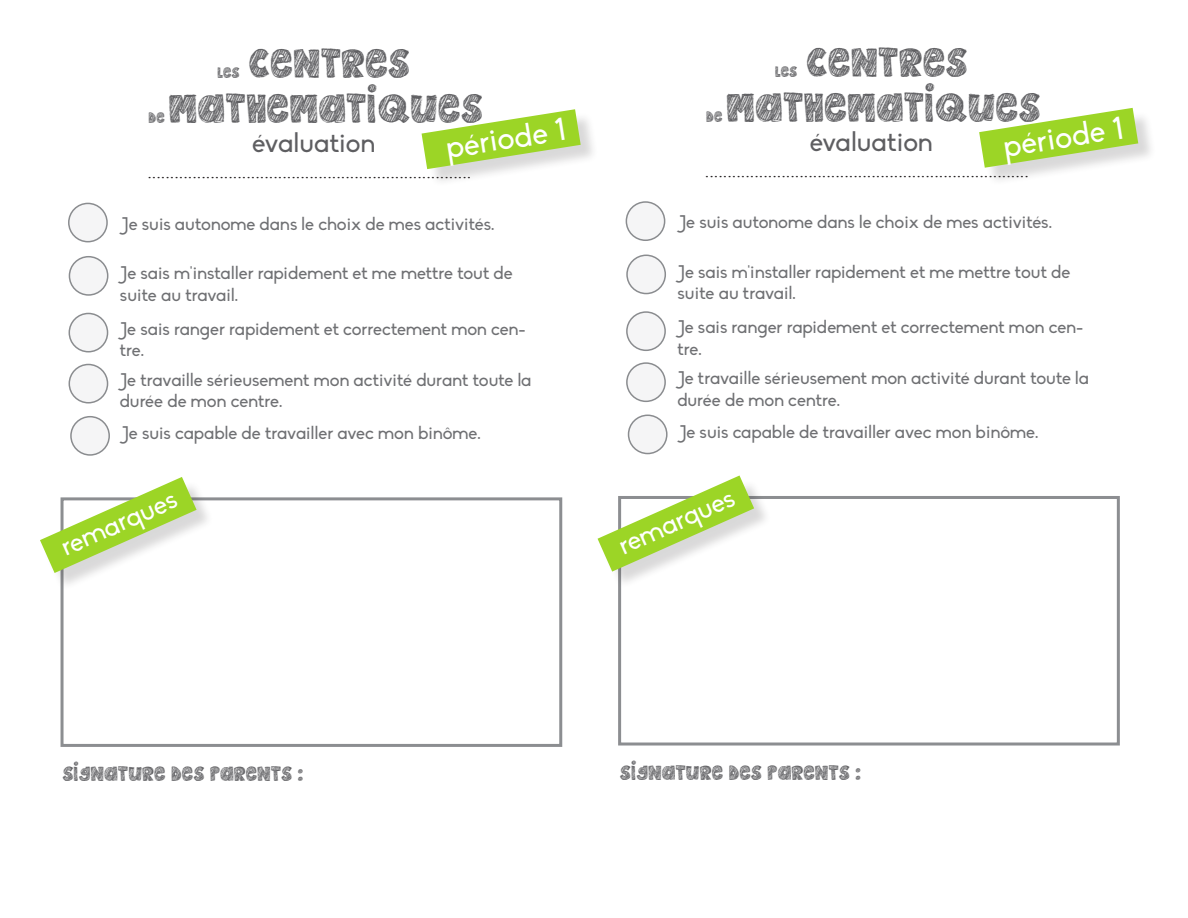
<style>
.page{position:relative;width:1188px;height:918px;background:#fff}
.page>*{position:absolute;margin:0;border:0;box-sizing:border-box;transform-origin:0 0}
.t1{font:45px "MTF Epic";color:#5f5f62}
.t2{font:31.5px "Biko";color:#fff}
.t3{font:27px "Biko";color:#5e5e61}
.t4{font:27px "Biko";color:#fff}
.t5{font:22.5px "MTF Epic";color:#5f5f62}
.t6{font:18px/21.6px "Biko";color:#6f7073}
.t7{font:18px "Times New Roman";color:#231f20}
.t8{font:16.5px "MTF Epic";color:#5f5f62}
</style>
<div class="page">
<div style="left:424px;top:112px;width:181px;height:82px;background:#231f20;opacity:.17"></div>
<svg style="left:422px;top:109px;width:159px;height:60px"></svg>
<div style="left:69px;top:203px;width:38px;height:39px;background:#f5f5f6;border-radius:50%"></div>
<div style="left:68px;top:203px;width:40px;height:39px;border:2px solid #8a8c8f;border-radius:50%"></div>
<div style="left:69px;top:257px;width:39px;height:38px;background:#f5f5f6;border-radius:50%"></div>
<div style="left:69px;top:256px;width:39px;height:40px;border:2px solid #8a8c8f;border-radius:50%"></div>
<div style="left:69px;top:313px;width:39px;height:39px;background:#f5f5f6;border-radius:50%"></div>
<div style="left:69px;top:313px;width:39px;height:39px;border:2px solid #8a8c8f;border-radius:50%"></div>
<div style="left:69px;top:364px;width:39px;height:39px;background:#f5f5f6;border-radius:50%"></div>
<div style="left:69px;top:364px;width:39px;height:40px;border:2px solid #8a8c8f;border-radius:50%"></div>
<div style="left:71px;top:417px;width:38px;height:38px;background:#f5f5f6;border-radius:50%"></div>
<div style="left:70px;top:416px;width:40px;height:40px;border:2px solid #8a8c8f;border-radius:50%"></div>
<div style="left:61px;top:497px;width:501px;height:250px;border:3px solid #8c8e91"></div>
<div style="left:42px;top:479px;width:180px;height:119px;background:#231f20;opacity:.17"></div>
<svg style="left:40px;top:477px;width:157px;height:96px"></svg>
<div style="left:981px;top:110px;width:182px;height:83px;background:#231f20;opacity:.17"></div>
<svg style="left:979px;top:108px;width:159px;height:60px"></svg>
<div style="left:626px;top:202px;width:39px;height:38px;background:#f5f5f6;border-radius:50%"></div>
<div style="left:626px;top:201px;width:39px;height:40px;border:2px solid #8a8c8f;border-radius:50%"></div>
<div style="left:627px;top:255px;width:38px;height:39px;background:#f5f5f6;border-radius:50%"></div>
<div style="left:626px;top:255px;width:40px;height:39px;border:2px solid #8a8c8f;border-radius:50%"></div>
<div style="left:627px;top:312px;width:38px;height:38px;background:#f5f5f6;border-radius:50%"></div>
<div style="left:626px;top:311px;width:40px;height:40px;border:2px solid #8a8c8f;border-radius:50%"></div>
<div style="left:627px;top:363px;width:38px;height:38px;background:#f5f5f6;border-radius:50%"></div>
<div style="left:626px;top:362px;width:40px;height:40px;border:2px solid #8a8c8f;border-radius:50%"></div>
<div style="left:629px;top:415px;width:38px;height:39px;background:#f5f5f6;border-radius:50%"></div>
<div style="left:628px;top:415px;width:40px;height:39px;border:2px solid #8a8c8f;border-radius:50%"></div>
<div style="left:618px;top:496px;width:502px;height:250px;border:3px solid #8c8e91"></div>
<div style="left:600px;top:478px;width:179px;height:119px;background:#231f20;opacity:.17"></div>
<svg style="left:598px;top:475px;width:156px;height:97px"></svg>
<p class="t8" style="left:217px;top:64px;width:24px">LES</p>
<p class="t1" style="left:249px;top:39px;width:163px">CENTRES</p>
<p class="t1" style="left:169px;top:84px;width:316px">MATHEMATIQUES</p>
<p class="t3" style="left:252px;top:128px;width:125px">évaluation</p>
<p class="t8" style="left:149px;top:109px;width:18px">DE</p>
<p class="t2" style="left:444px;top:130px;width:122px;rotate:-9deg">période 1</p>
<p class="t7" style="left:147px;top:160px;width:325px">........................................................................</p>
<p class="t6" style="left:121px;top:213px;width:375px">Je suis autonome dans le choix de mes activités.</p>
<p class="t6" style="left:120px;top:263px;width:394px">Je sais m'installer rapidement et me mettre tout de suite au travail.</p>
<p class="t6" style="left:120px;top:318px;width:408px">Je sais ranger rapidement et correctement mon cen&shy;tre.</p>
<p class="t6" style="left:120px;top:369px;width:413px">Je travaille sérieusement mon activité durant toute la durée de mon centre.</p>
<p class="t6" style="left:121px;top:423px;width:361px">Je suis capable de travailler avec mon binôme.</p>
<p class="t4" style="left:56px;top:534px;width:126px;rotate:-24deg">remarques</p>
<p class="t8" style="left:775px;top:62px;width:24px">LES</p>
<p class="t1" style="left:806px;top:38px;width:163px">CENTRES</p>
<p class="t1" style="left:726px;top:83px;width:316px">MATHEMATIQUES</p>
<p class="t3" style="left:810px;top:126px;width:125px">évaluation</p>
<p class="t8" style="left:706px;top:107px;width:18px">DE</p>
<p class="t2" style="left:1001px;top:129px;width:122px;rotate:-9deg">période 1</p>
<p class="t7" style="left:705px;top:158px;width:325px">........................................................................</p>
<p class="t6" style="left:679px;top:212px;width:375px">Je suis autonome dans le choix de mes activités.</p>
<p class="t6" style="left:678px;top:261px;width:394px">Je sais m'installer rapidement et me mettre tout de suite au travail.</p>
<p class="t6" style="left:677px;top:317px;width:408px">Je sais ranger rapidement et correctement mon cen&shy;tre.</p>
<p class="t6" style="left:677px;top:368px;width:413px">Je travaille sérieusement mon activité durant toute la durée de mon centre.</p>
<p class="t6" style="left:679px;top:421px;width:361px">Je suis capable de travailler avec mon binôme.</p>
<p class="t4" style="left:614px;top:533px;width:126px;rotate:-24deg">remarques</p>
<p class="t5" style="left:62px;top:762px;width:242px">SIGNATURE DES PARENTS :</p>
<p class="t5" style="left:620px;top:761px;width:242px">SIGNATURE DES PARENTS :</p>
</div>
